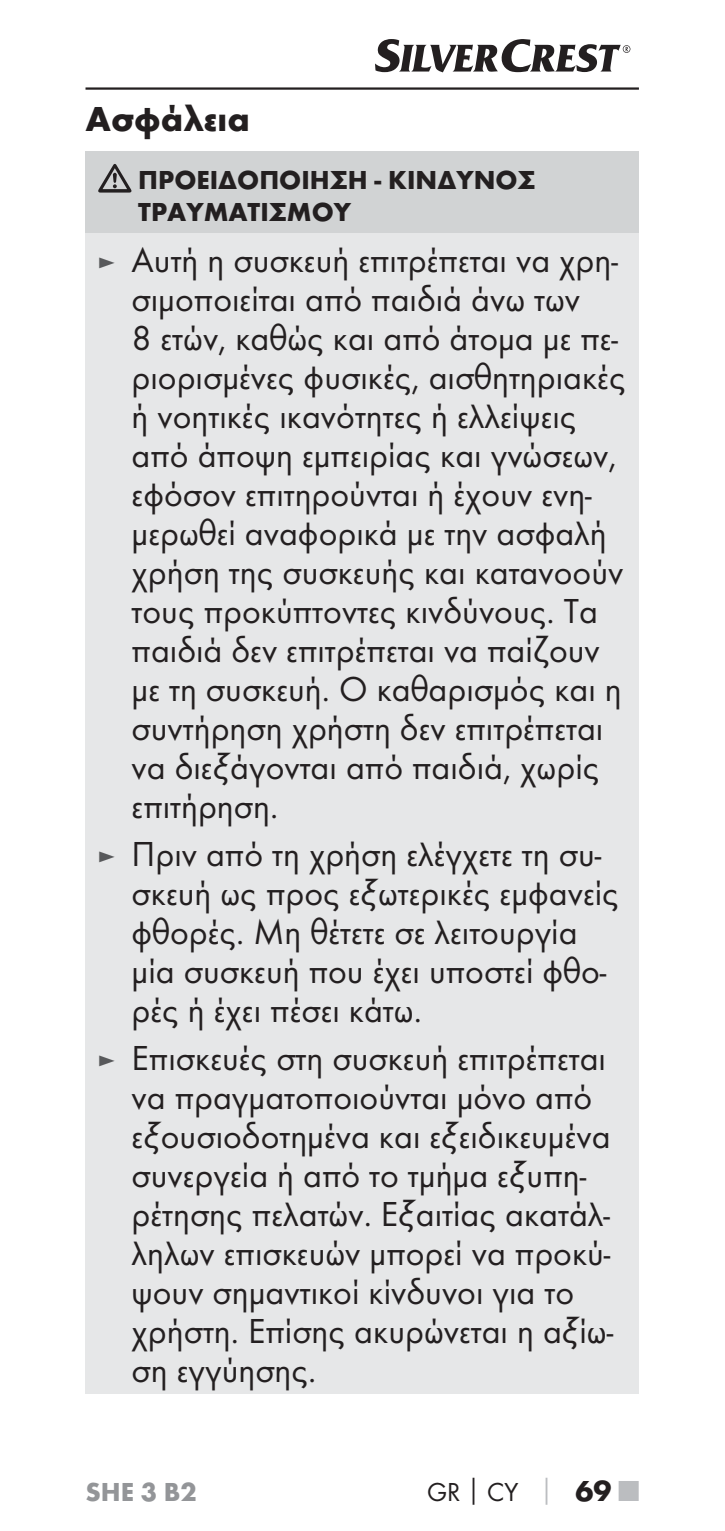
<style>
.page{position:relative;width:725px;height:1531px;background:#fff}
.page>*{position:absolute;margin:0;border:0;box-sizing:border-box;transform-origin:0 0}
.t1{font:36px/39px "Futura Boo";color:#231f20}
.t2{font:700 36px "Futura";color:#231f20}
.t3{font:700 27px/32.4px "Futura";color:#231f20}
.t4{font:27px "Futura Boo";color:#231f20}
.t5{font:700 27px "Futura";color:#939598}
.s1{font-size:27px;color:#58595b}
.s2{font-family:"Futura";font-weight:700}
.s3{font-family:"Futura";font-weight:700;color:#bbbdc0}
.s4{font-family:"Futura";font-weight:700;font-size:30px}
.s5{font-family:"Futura";font-weight:700;font-size:30px;color:#bbbdc0}
</style>
<div class="page">
<hr style="left:85px;top:87px;width:553px;height:3px;background:#231f20">
<svg style="left:375px;top:39px;width:255px;height:33px"></svg>
<div style="left:85px;top:151px;width:553px;height:82px;background:#d1d3d4"></div>
<div style="left:85px;top:233px;width:553px;height:1160px;background:#e6e7e8"></div>
<svg style="left:98px;top:164px;width:33px;height:29px"></svg>
<p class="t2" style="left:85px;top:105px;width:165px">Ασφάλεια</p>
<p class="t3" style="left:138px;top:166px;width:399px">ΠΡΟΕΙΔΟΠΟΙΗΣΗ - ΚΙΝΔΥΝΟΣ<br>ΤΡΑΥΜΑΤΙΣΜΟΥ</p>
<p class="t1" style="left:131px;top:243px;width:495px;text-indent:-34px"><span class="s1">►</span> Αυτή η συσκευή επιτρέπεται να χρη&shy;σιμοποιείται από παιδιά άνω των<br>8 ετών, καθώς και από άτομα με πε&shy;ριορισμένες φυσικές, αισθητηριακές ή νοητικές ικανότητες ή ελλείψεις από άποψη εμπειρίας και γνώσεων, εφόσον επιτηρούνται ή έχουν ενη&shy;μερωθεί αναφορικά με την ασφαλή χρήση της συσκευής και κατανοούν τους προκύπτοντες κινδύνους. Τα παιδιά δεν επιτρέπεται να παίζουν με τη συσκευή. Ο καθαρισμός και η συντήρηση χρήστη δεν επιτρέπεται να διεξάγονται από παιδιά, χωρίς επιτήρηση.</p>
<p class="t1" style="left:131px;top:836px;width:488px;text-indent:-34px"><span class="s1">►</span> Πριν από τη χρήση ελέγχετε τη συ&shy;σκευή ως προς εξωτερικές εμφανείς φθορές. Μη θέτετε σε λειτουργία μία συσκευή που έχει υποστεί φθο&shy;ρές ή έχει πέσει κάτω.</p>
<p class="t1" style="left:131px;top:1040px;width:483px;text-indent:-34px"><span class="s1">►</span> Επισκευές στη συσκευή επιτρέπεται να πραγματοποιούνται μόνο από εξουσιοδοτημένα και εξειδικευμένα συνεργεία ή από το τμήμα εξυπη&shy;ρέτησης πελατών. Εξαιτίας ακατάλ&shy;ληλων επισκευών μπορεί να προκύ&shy;ψουν σημαντικοί κίνδυνοι για το χρήστη. Επίσης ακυρώνεται η αξίω&shy;ση εγγύησης.</p>
<p class="t5" style="left:85px;top:1481px;width:113px">SHE 3 B2</p>
<p class="t4" style="left:427px;top:1479px;width:213px">GR<span class="s2">│</span>CY <span class="s3">│</span> <span class="s4">69</span> <span class="s5">■</span></p>
</div>
